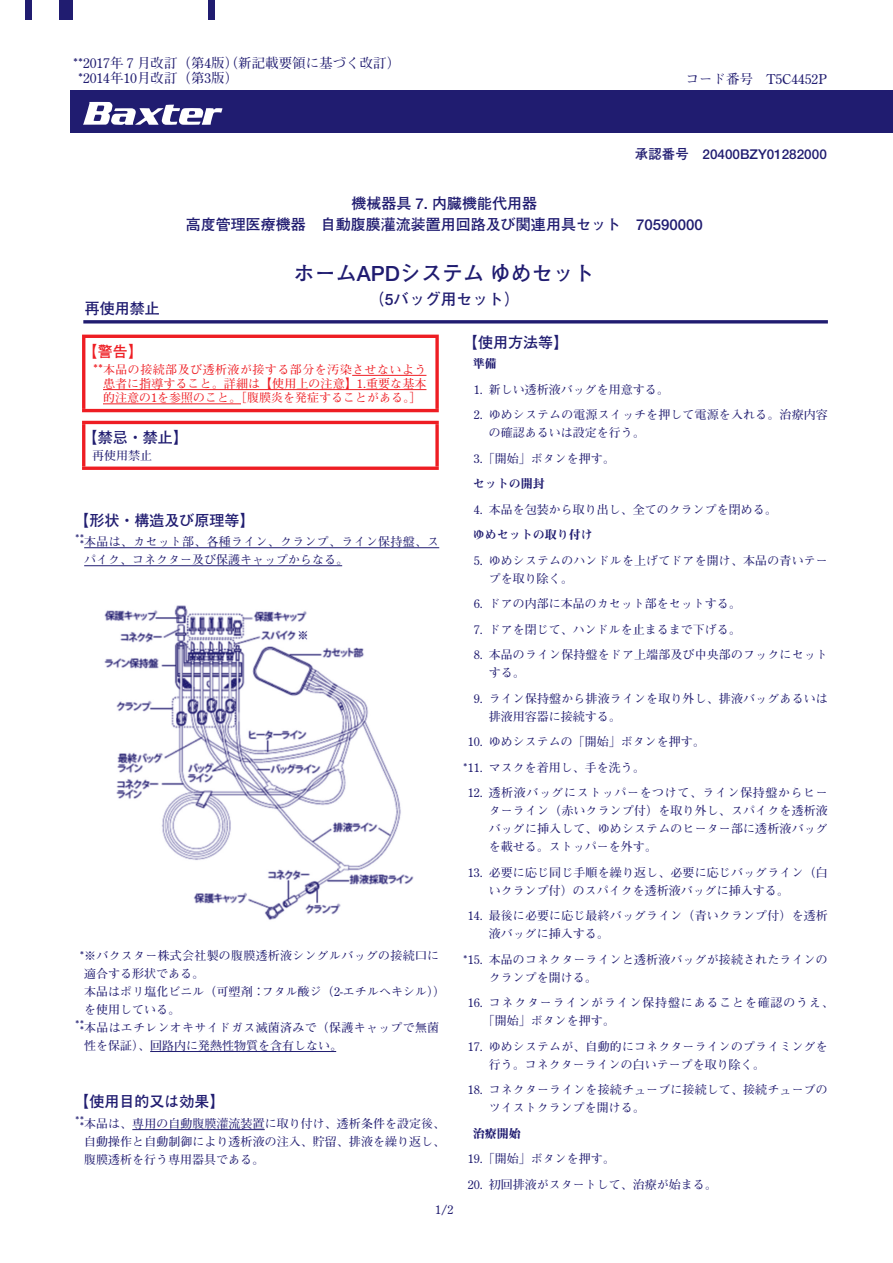
<style>
.page{position:relative;width:893px;height:1263px;background:#fff}
.page>*{position:absolute;margin:0;border:0;box-sizing:border-box;transform-origin:0 0}
.t1{font:21px "Futo Go B101 Bold 83 pv RKSJ H";color:#201c70}
.t2{font:15.75px "Futo Go B101 Bold 83 pv RKSJ H";color:#201c70}
.t3{font:15px/21.3px "Futo Go B101 Bold 83 pv RKSJ H";color:#201c70;text-align:center}
.t4{font:15px "Futo Go B101 Bold 83 pv RKSJ H";color:#ee1d23}
.t5{font:13.5px/14.4px "Futo Min A101 Bold 83 pv RKSJ H";color:#201c70}
.t6{font:13.5px "Futo Go B101 Bold 83 pv RKSJ H";color:#201c70}
.t7{font:13.5px "Futo Min A101 Pro Bold 90 pv RKSJ H";color:#ee1d23}
.t8{font:12px/18px "Futo Min A101 Bold 83 pv RKSJ H";letter-spacing:.01em;color:#201c70}
.t9{font:12px/14.2px "Futo Min A101 Bold 83 pv RKSJ H";color:#ee1d23;text-align:justify}
.t10{font:12px/18px "Futo Min A101 Bold 83 pv RKSJ H";letter-spacing:.07em;color:#201c70}
.t11{font:12px "Midashi Min Pro MA31 90 pv RKSJ H";color:#201c70}
.t12{font:12px "Futo Min A101 Pro Bold 90 pv RKSJ H";color:#201c70}
.s1{font-family:"Futo Min A101 Pro Bold 90 pv RKSJ H"}
</style>
<div class="page">
<hr style="left:84px;top:547px;width:355px;height:1px;background:#201c70">
<hr style="left:84px;top:565px;width:258px;height:1px;background:#201c70">
<hr style="left:150px;top:1051px;width:186px;height:1px;background:#201c70">
<hr style="left:132px;top:1129px;width:133px;height:1px;background:#201c70">
<hr style="left:82px;top:335px;width:357px;height:3px;background:#ee1d23">
<hr style="left:82px;top:338px;width:3px;height:71px;background:#ee1d23">
<svg style="left:435px;top:338px;width:4px;height:71px"></svg>
<hr style="left:82px;top:409px;width:357px;height:3px;background:#ee1d23">
<hr style="left:352px;top:375px;width:74px;height:1px;background:#ee1d23">
<hr style="left:103px;top:389px;width:323px;height:1px;background:#ee1d23">
<hr style="left:103px;top:404px;width:138px;height:1px;background:#ee1d23">
<hr style="left:82px;top:421px;width:357px;height:3px;background:#ee1d23">
<hr style="left:82px;top:424px;width:3px;height:42px;background:#ee1d23">
<svg style="left:435px;top:424px;width:4px;height:42px"></svg>
<svg style="left:82px;top:466px;width:357px;height:4px"></svg>
<img style="left:104px;top:605px;width:310px;height:315px">
<hr style="left:83px;top:320px;width:745px;height:3px;background:#201c70">
<div style="left:70px;top:90px;width:823px;height:43px;background:#201c70"></div>
<svg style="left:83px;top:102px;width:139px;height:23px"></svg>
<div style="left:25px;top:0;width:7px;height:19px;background:#201c70"></div>
<div style="left:59px;top:0;width:14px;height:19px;background:#201c70"></div>
<div style="left:208px;top:0;width:7px;height:19px;background:#201c70"></div>
<p class="t5" style="left:78px;top:58px;width:324px;text-indent:-5px"><span class="s1">**</span>2017年 7 月改訂（第4版）（新記載要領に基づく改訂）<span class="s1">*</span>2014年10月改訂（第3版）</p>
<p class="t5" style="left:686px;top:73px;width:142px">コード番号　T5C4452P</p>
<p class="t6" style="left:635px;top:149px;width:193px">承認番号　20400BZY01282000</p>
<p class="t3" style="left:186px;top:195px;width:518px">機械器具 7. 内臓機能代用器<br>高度管理医療機器　自動腹膜灌流装置用回路及び関連用具セット　70590000</p>
<p class="t3" style="left:85px;top:300px;width:76px">再使用禁止</p>
<h1 class="t1" style="left:294px;top:265px;width:303px">ホームAPDシステム ゆめセット</h1>
<h2 class="t2" style="left:369px;top:293px;width:152px">（5バッグ用セット）</h2>
<p class="t4" style="left:83px;top:345px;width:61px">【警告】</p>
<p class="t9" style="left:103px;top:364px;width:325px">本品の接続部及び透析液が接する部分を汚染させないよう患者に指導すること。詳細は【使用上の注意】1.重要な基本的注意の1を参照のこと。［腹膜炎を発症することがある。］</p>
<p class="t3" style="left:83px;top:428px;width:106px">【禁忌・禁止】</p>
<p class="t8" style="left:92px;top:448px;width:61px">再使用禁止</p>
<p class="t7" style="left:93px;top:364px;width:11px">**</p>
<p class="t3" style="left:75px;top:511px;width:181px">【形状・構造及び原理等】</p>
<p class="t8" style="left:84px;top:534px;width:357px">本品は、カセット部、各種ライン、クランプ、ライン保持盤、スパイク、コネクター及び保護キャップからなる。</p>
<p class="t12" style="left:75px;top:534px;width:10px">**</p>
<p class="t12" style="left:80px;top:540px;width:6px">*</p>
<p class="t8" style="left:84px;top:948px;width:363px;text-indent:-4px"><span class="s1">*</span>※バクスター株式会社製の腹膜透析液シングルバッグの接続口に適合する形状である。<br>本品はポリ塩化ビニル（可塑剤：フタル酸ジ（2-エチルヘキシル））を使用している。<br>本品はエチレンオキサイドガス滅菌済みで（保護キャップで無菌性を保証）、回路内に発熱性物質を含有しない。</p>
<p class="t12" style="left:75px;top:1020px;width:10px">**</p>
<p class="t12" style="left:80px;top:1026px;width:6px">*</p>
<p class="t3" style="left:75px;top:1093px;width:151px">【使用目的又は効果】</p>
<p class="t8" style="left:84px;top:1116px;width:363px;text-align:justify">本品は、専用の自動腹膜灌流装置に取り付け、透析条件を設定後、自動操作と自動制御により透析液の注入、貯留、排液を繰り返し、腹膜透析を行う専用器具である。</p>
<p class="t12" style="left:75px;top:1116px;width:10px">**</p>
<p class="t12" style="left:80px;top:1122px;width:6px">*</p>
<p class="t8" style="left:435px;top:1202px;width:20px">1/2</p>
<p class="t3" style="left:463px;top:334px;width:106px">【使用方法等】</p>
<p class="t11" style="left:473px;top:359px;width:25px">準備</p>
<p class="t8" style="left:489px;top:378px;width:341px;line-height:25.5px">新しい透析液バッグを用意する。<br>ゆめシステムの電源スイッチを押して電源を入れる。治療内容</p>
<p class="t8" style="left:474px;top:422px;width:173px;line-height:25.5px;text-indent:15px">の確認あるいは設定を行う。<br>3.「開始」ボタンを押す。</p>
<p class="t11" style="left:473px;top:479px;width:73px">セットの開封</p>
<p class="t8" style="left:489px;top:502px;width:290px">本品を包装から取り出し、全てのクランプを閉める。</p>
<p class="t11" style="left:473px;top:530px;width:121px">ゆめセットの取り付け</p>
<p class="t8" style="left:489px;top:553px;width:341px">ゆめシステムのハンドルを上げてドアを開け、本品の青いテープを取り除く。</p>
<p class="t8" style="left:489px;top:592px;width:341px;line-height:25.5px">ドアの内部に本品のカセット部をセットする。<br>ドアを閉じて、ハンドルを止まるまで下げる。<br>本品のライン保持盤をドア上端部及び中央部のフックにセット</p>
<p class="t8" style="left:489px;top:661px;width:341px;line-height:25.5px">する。<br>ライン保持盤から排液ラインを取り外し、排液バッグあるいは</p>
<p class="t8" style="left:489px;top:705px;width:341px;line-height:25.5px">排液用容器に接続する。<br>ゆめシステムの「開始」ボタンを押す。<br>マスクを着用し、手を洗う。<br>透析液バッグにストッパーをつけて、ライン保持盤からヒー</p>
<p class="t8" style="left:489px;top:803px;width:341px;text-align:justify">ターライン（赤いクランプ付）を取り外し、スパイクを透析液バッグに挿入して、ゆめシステムのヒーター部に透析液バッグを載せる。ストッパーを外す。</p>
<p class="t8" style="left:489px;top:865px;width:341px">必要に応じ同じ手順を繰り返し、必要に応じバッグライン（白いクランプ付）のスパイクを透析液バッグに挿入する。</p>
<p class="t8" style="left:489px;top:908px;width:341px">最後に必要に応じ最終バッグライン（青いクランプ付）を透析液バッグに挿入する。</p>
<p class="t8" style="left:489px;top:952px;width:341px">本品のコネクターラインと透析液バッグが接続されたラインのクランプを開ける。</p>
<p class="t10" style="left:483px;top:995px;width:353px;text-indent:6px">コネクターラインがライン保持盤にあることを確認のうえ、「開始」ボタンを押す。</p>
<p class="t8" style="left:489px;top:1039px;width:341px">ゆめシステムが、自動的にコネクターラインのプライミングを行う。コネクターラインの白いテープを取り除く。</p>
<p class="t8" style="left:489px;top:1082px;width:341px">コネクターラインを接続チューブに接続して、接続チューブのツイストクランプを開ける。</p>
<p class="t11" style="left:473px;top:1128px;width:49px">治療開始</p>
<p class="t8" style="left:489px;top:1147px;width:230px;line-height:25.5px;text-indent:-21px">19.「開始」ボタンを押す。<br>初回排液がスタートして、治療が始まる。</p>
<p class="t8" style="left:474px;top:378px;width:10px;line-height:25.5px">1.<br>2.</p>
<p class="t8" style="left:474px;top:502px;width:10px">4.</p>
<p class="t8" style="left:474px;top:553px;width:10px">5.</p>
<p class="t8" style="left:474px;top:592px;width:10px;line-height:25.5px;text-align:justify">6.<br>7.<br>8.</p>
<p class="t8" style="left:474px;top:691px;width:10px">9.</p>
<p class="t8" style="left:463px;top:730px;width:21px;line-height:25.5px;text-align:center">10. <span class="s1">*</span>11.<br>12.</p>
<p class="t8" style="left:468px;top:865px;width:16px">13.</p>
<p class="t8" style="left:468px;top:908px;width:16px">14.</p>
<p class="t8" style="left:463px;top:952px;width:21px"><span class="s1">*</span>15.</p>
<p class="t8" style="left:468px;top:995px;width:16px">16.</p>
<p class="t8" style="left:468px;top:1039px;width:16px">17.</p>
<p class="t8" style="left:468px;top:1082px;width:16px">18.</p>
<p class="t8" style="left:468px;top:1176px;width:16px">20.</p>
</div>
